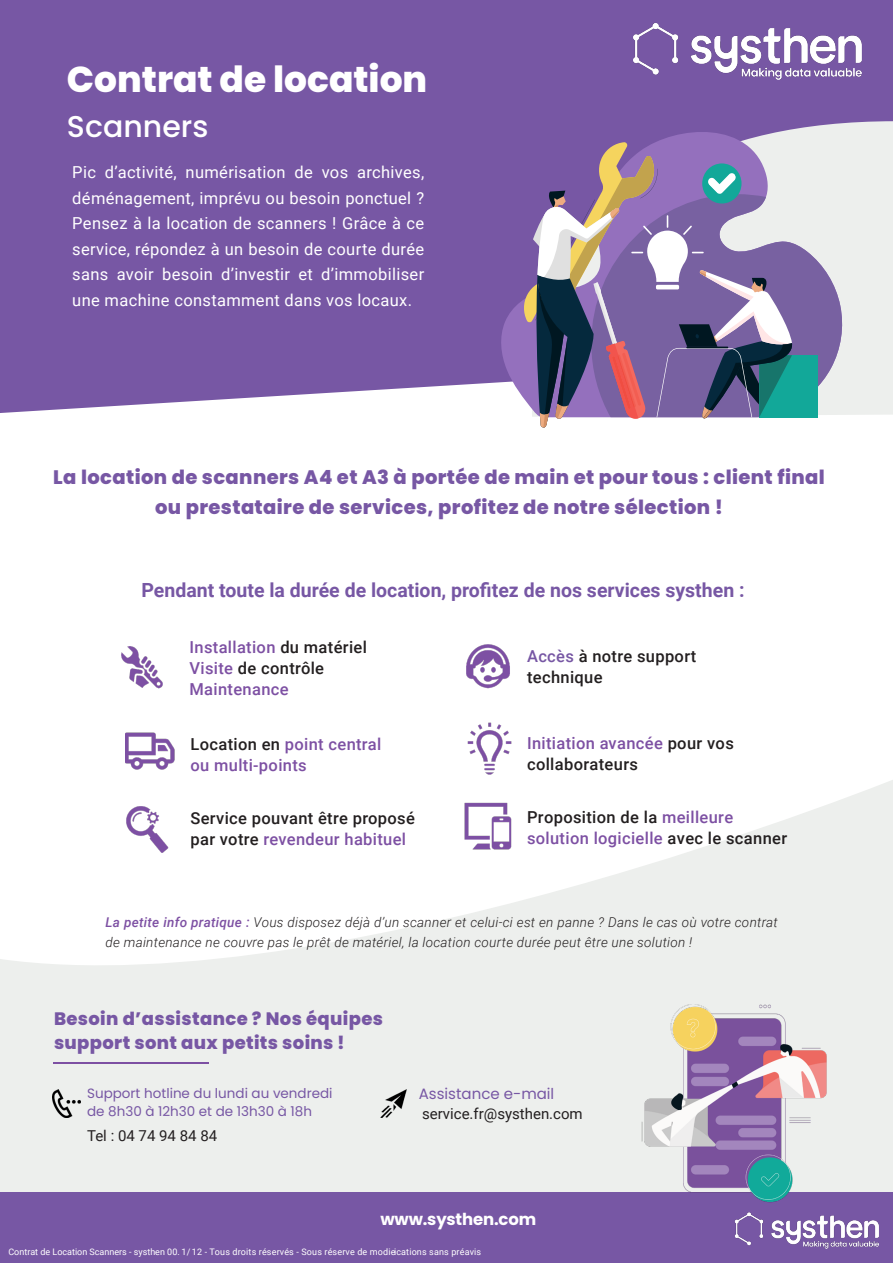
<style>
.page{position:relative;width:893px;height:1263px;background:#fff}
.page>*{position:absolute;margin:0;border:0;box-sizing:border-box;transform-origin:0 0}
.t1{font:800 36px "Poppins";color:#fff}
.t2{font:500 30px "Poppins";color:#fff}
.t3{font:800 19.5px/30px "Poppins";letter-spacing:.02em;color:#7757a4;text-align:center}
.t4{font:700 19.5px "Roboto";color:#7757a4}
.t5{font:800 18px/24px "Poppins";letter-spacing:.02em;color:#7757a4}
.t6{font:16.5px/25.5px "Roboto";letter-spacing:.02em;color:#fff;text-align:justify}
.t7{font:500 16.5px/21px "Roboto";letter-spacing:.02em;color:#231f20}
.t8{font:500 16.5px/21px "Roboto";letter-spacing:.02em;color:#7d50a3}
.t9{font:700 16.5px "Poppins";letter-spacing:-.01em;color:#fff}
.t10{font:15px "Roboto";color:#231f20}
.t11{font:15px "Poppins";color:#7757a4}
.t12{font:italic 300 13.5px/19.5px "Roboto";letter-spacing:.02em;color:#231f20}
.t13{font:13.5px/18px "Poppins";color:#7757a4}
.t14{font:9px "Roboto";letter-spacing:.015em;color:#fff}
.s1{color:#231f20}
.s2{color:#7d50a3}
.s3{color:#7757a4}
.s4{font-weight:500;color:#7d50a3}
</style>
<div class="page">
<svg style="left:0;top:780px;width:893px;height:412px;fill:#edefed"></svg>
<div style="left:0;top:1192px;width:893px;height:71px;background:#7757a4"></div>
<div style="left:0;top:0;width:893px;height:413px;background:#7757a4"></div>
<img style="left:614px;top:22px;width:248px;height:76px">
<div style="left:844px;top:121px;width:49px;height:294px;background:#edefed"></div>
<img style="left:126px;top:732px;width:48px;height:38px">
<img style="left:121px;top:646px;width:42px;height:43px">
<img style="left:466px;top:644px;width:44px;height:45px">
<img style="left:467px;top:722px;width:45px;height:53px">
<img style="left:120px;top:799px;width:54px;height:61px">
<img style="left:465px;top:796px;width:46px;height:59px">
<img style="left:734px;top:1212px;width:145px;height:37px">
<img style="left:53px;top:1090px;width:28px;height:28px">
<img style="left:380px;top:1090px;width:27px;height:28px">
<hr style="left:53px;top:1062px;width:156px;height:2px;background:#7d50a3">
<img style="left:636px;top:995px;width:195px;height:208px">
<svg style="left:499px;top:120px;width:345px;height:293px;background:#937ab6"></svg>
<svg style="left:828px;top:194px;width:16px;height:221px;background:#cdc8d8"></svg>
<svg style="left:507px;top:142px;width:321px;height:286px;background:#8e84a8"></svg>
<p class="t1" style="left:67px;top:59px;width:362px">Contrat de location</p>
<p class="t2" style="left:67px;top:109px;width:143px">Scanners</p>
<p class="t6" style="left:72px;top:159px;width:353px">Pic d’activité, numérisation de vos archives, déménagement, imprévu ou besoin ponctuel ?<br>Pensez à la location de scanners ! Grâce à ce service, répondez à un besoin de courte durée sans avoir besoin d’investir et d’immobiliser une machine constamment dans vos locaux.</p>
<p class="t3" style="left:53px;top:462px;width:773px">La location de scanners A4 et A3 à portée de main et pour tous : client final ou prestataire de services, profitez de notre sélection !</p>
<p class="t4" style="left:141px;top:576px;width:605px">Pendant toute la durée de location, profitez de nos services systhen :</p>
<p class="t8" style="left:190px;top:636px;width:179px">Installation <span class="s1">du matériel<br></span>Visite <span class="s1">de contrôle<br></span>Maintenance</p>
<p class="t8" style="left:190px;top:733px;width:192px"><span class="s1">Location en</span> point central ou multi-points</p>
<p class="t7" style="left:190px;top:807px;width:226px">Service pouvant être proposé par votre <span class="s2">revendeur habituel</span></p>
<p class="t7" style="left:527px;top:645px;width:171px"><span class="s3">Accès</span> à notre support technique</p>
<p class="t7" style="left:527px;top:732px;width:208px"><span class="s2">Initiation avancée</span> pour vos collaborateurs</p>
<p class="t7" style="left:527px;top:806px;width:262px">Proposition de la <span class="s2">meilleure solution logicielle</span> avec le scanner</p>
<p class="t12" style="left:105px;top:912px;width:674px"><span class="s4">La petite info pratique :</span> Vous disposez déjà d’un scanner et celui-ci est en panne ? Dans le cas où votre contrat de maintenance ne couvre pas le prêt de matériel, la location courte durée peut être une solution !</p>
<p class="t5" style="left:54px;top:1006px;width:331px">Besoin d’assistance ? Nos équipes support sont aux petits soins !</p>
<p class="t13" style="left:87px;top:1084px;width:247px">Support hotline du lundi au vendredi de 8h30 à 12h30 et de 13h30 à 18h</p>
<p class="t11" style="left:419px;top:1085px;width:137px">Assistance e-mail</p>
<p class="t10" style="left:422px;top:1103px;width:162px">service.fr@systhen.com</p>
<p class="t10" style="left:87px;top:1125px;width:132px">Tel : 04 74 94 84 84</p>
<p class="t9" style="left:380px;top:1210px;width:157px">www.systhen.com</p>
<p class="t14" style="left:8px;top:1245px;width:474px">Contrat de Location Scanners - systhen 00. 1/ 12 - Tous droits réservés - Sous réserve de modieications sans préavis</p>
</div>
